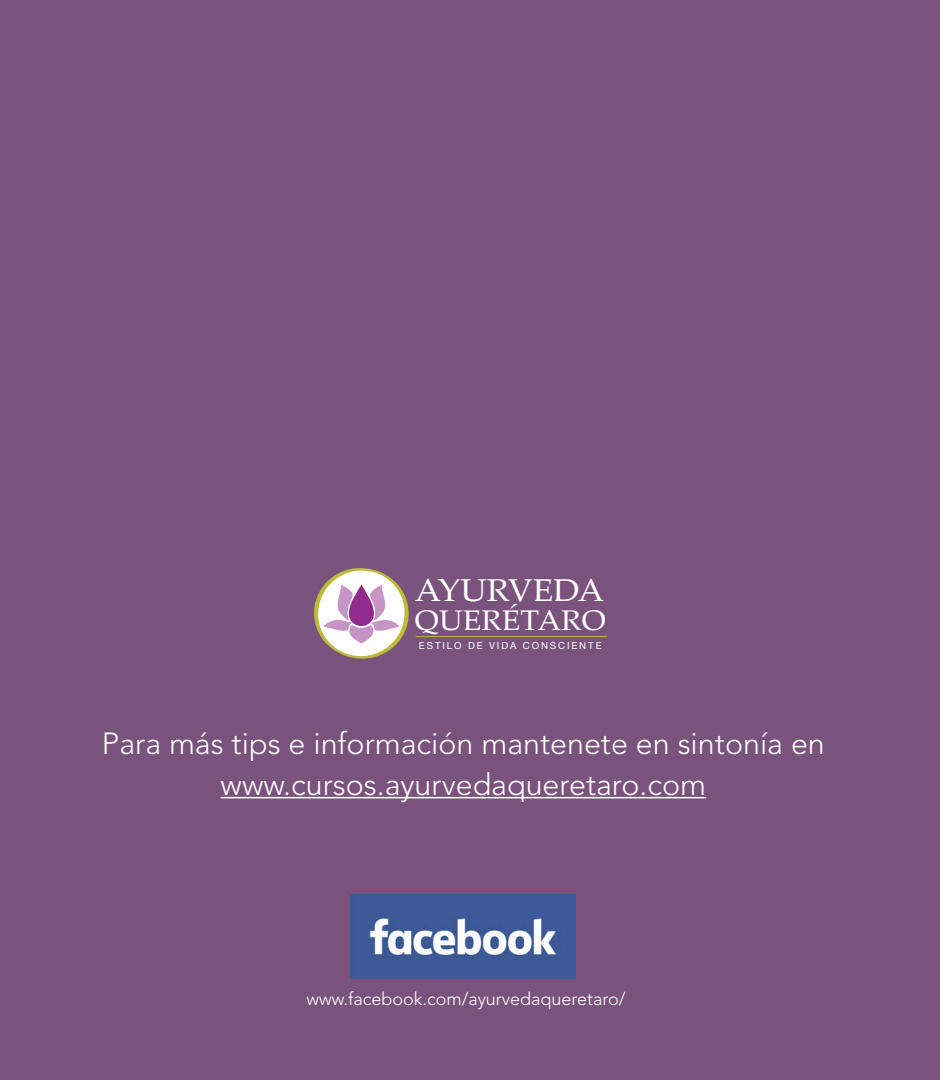
<style>
.page{position:relative;width:940px;height:1080px;background:#7a537c}
.page>*{position:absolute;margin:0;border:0;box-sizing:border-box;transform-origin:0 0}
.t1{font:31.65px "Palatino Linotype";color:#fff;scale:1.07 1}
.t2{font:300 30.45px/40.5px "Avenir LT Std";color:#fff;text-align:center}
.t3{font:28.5px "Palatino Linotype";color:#fff;scale:1.07 1}
.t4{font:300 18px "Avenir LT Std";color:#fff}
.t5{font:9.75px "Helvetica Neue LT Std";letter-spacing:.19em;color:#fff}
</style>
<div class="page">
<svg style="left:314px;top:568px;width:95px;height:91px"></svg>
<hr style="left:415px;top:636px;width:192px;height:1px;background:#b9bb39">
<hr style="left:221px;top:797px;width:485px;height:1px;background:#fff">
<img style="left:351px;top:894px;width:225px;height:85px">
<p class="t1" style="left:415px;top:568px;width:178px">AYURVEDA</p>
<p class="t3" style="left:415px;top:601px;width:180px">QUERÉTARO</p>
<p class="t5" style="left:419px;top:640px;width:184px">ESTILO DE VIDA CONSCIENTE</p>
<p class="t2" style="left:102px;top:723px;width:724px">Para más tips e información mantenete en sintonía en www.cursos.ayurvedaqueretaro.com</p>
<p class="t4" style="left:306px;top:988px;width:320px">www.facebook.com/ayurvedaqueretaro/</p>
</div>
